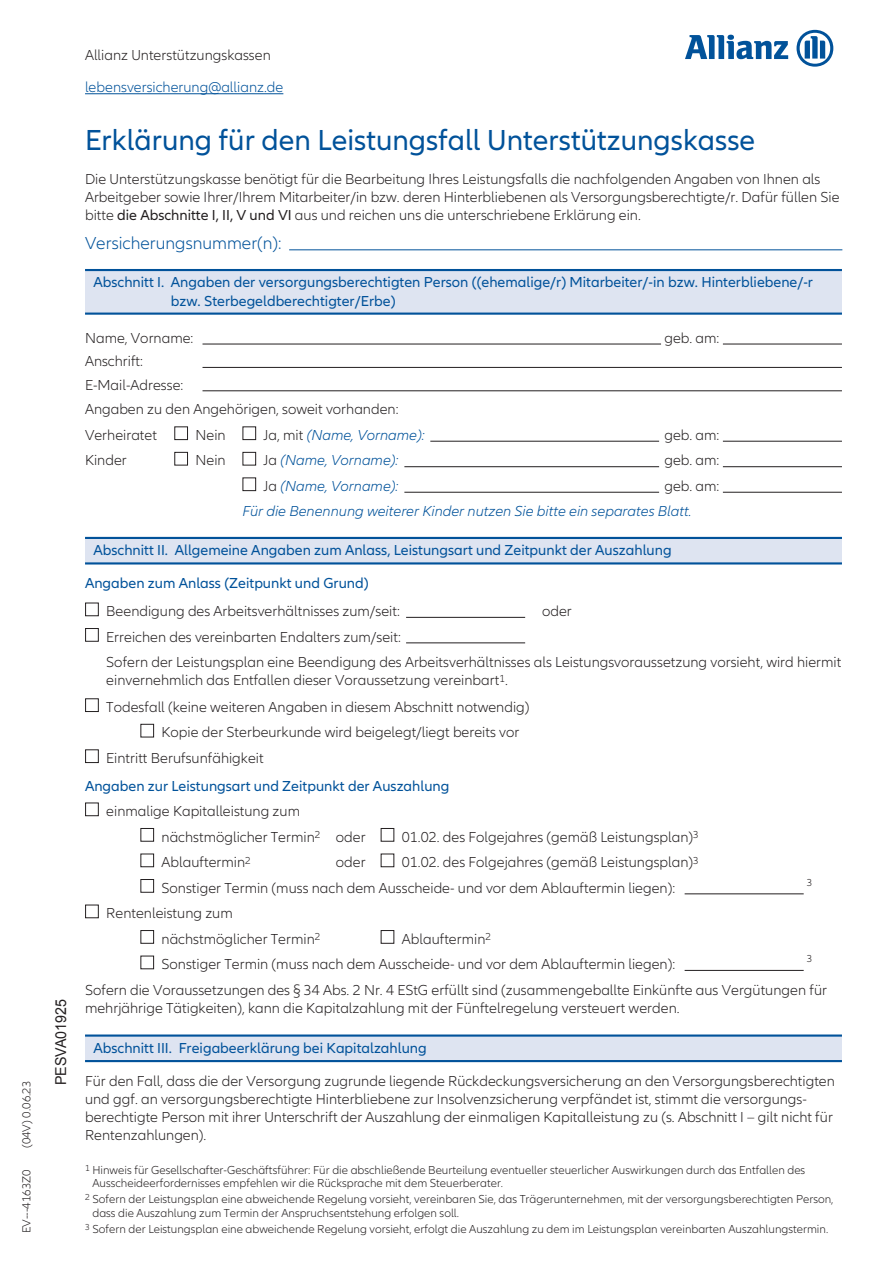
<style>
.page{position:relative;width:893px;height:1263px;background:#fff}
.page>*{position:absolute;margin:0;border:0;box-sizing:border-box;transform-origin:0 0}
.t1{font:30px "Allianz Neo";color:#01529a}
.t2{font:300 18px "Allianz Neo";color:#01529a}
.t3{font:300 15px/25.5px "Allianz Neo";color:#231f20}
.t4{font:15px/18px "Allianz Neo";color:#01529a}
.t5{font:italic 300 15px "Allianz Neo";color:#01529a}
.t6{font:300 15px "Allianz Neo";color:#01529a}
.t7{font:15px "Arial";color:#231f20;scale:.95 1}
.t8{font:300 12px/13.8px "Allianz Neo";color:#231f20}
.t9{font:300 10.5px "Allianz Neo";color:#231f20}
.s1{font-weight:400}
.s2{font-style:normal;color:#231f20}
</style>
<div class="page">
<div style="left:85px;top:1035px;width:757px;height:26px;background:#dee4f1"></div>
<div style="left:85px;top:270px;width:757px;height:43px;background:#dee4f1"></div>
<hr style="left:85px;top:93px;width:198px;height:1px;background:#01529a">
<hr style="left:289px;top:249px;width:553px;height:1px;background:#01529a">
<hr style="left:85px;top:1034px;width:757px;height:3px;background:#01529a">
<hr style="left:85px;top:269px;width:757px;height:2px;background:#01529a">
<hr style="left:85px;top:1060px;width:757px;height:2px;background:#01529a">
<hr style="left:85px;top:313px;width:757px;height:2px;background:#01529a">
<hr style="left:202px;top:344px;width:459px;height:1px;background:#231f20">
<hr style="left:430px;top:441px;width:229px;height:1px;background:#231f20">
<hr style="left:404px;top:466px;width:255px;height:1px;background:#231f20">
<hr style="left:404px;top:492px;width:255px;height:1px;background:#231f20">
<hr style="left:723px;top:441px;width:119px;height:1px;background:#231f20">
<hr style="left:723px;top:344px;width:119px;height:1px;background:#231f20">
<hr style="left:723px;top:466px;width:119px;height:1px;background:#231f20">
<hr style="left:723px;top:492px;width:119px;height:1px;background:#231f20">
<hr style="left:202px;top:367px;width:640px;height:1px;background:#231f20">
<hr style="left:202px;top:390px;width:640px;height:1px;background:#231f20">
<div style="left:174px;top:426px;width:14px;height:14px;border:1px solid #231f20"></div>
<div style="left:174px;top:452px;width:14px;height:13px;border:1px solid #231f20"></div>
<div style="left:242px;top:426px;width:14px;height:14px;border:1px solid #231f20"></div>
<div style="left:242px;top:452px;width:14px;height:13px;border:1px solid #231f20"></div>
<div style="left:242px;top:477px;width:14px;height:14px;border:1px solid #231f20"></div>
<div style="left:85px;top:537px;width:757px;height:26px;background:#dee4f1"></div>
<hr style="left:85px;top:537px;width:757px;height:2px;background:#01529a">
<hr style="left:85px;top:562px;width:757px;height:2px;background:#01529a">
<hr style="left:406px;top:617px;width:119px;height:1px;background:#231f20">
<hr style="left:406px;top:642px;width:119px;height:1px;background:#231f20">
<hr style="left:685px;top:893px;width:119px;height:1px;background:#231f20">
<hr style="left:685px;top:970px;width:119px;height:1px;background:#231f20">
<div style="left:85px;top:603px;width:14px;height:13px;border:1px solid #231f20"></div>
<div style="left:85px;top:628px;width:14px;height:14px;border:1px solid #231f20"></div>
<div style="left:85px;top:802px;width:14px;height:14px;border:1px solid #231f20"></div>
<div style="left:85px;top:749px;width:14px;height:14px;border:1px solid #231f20"></div>
<div style="left:85px;top:904px;width:14px;height:14px;border:1px solid #231f20"></div>
<div style="left:85px;top:698px;width:14px;height:14px;border:1px solid #231f20"></div>
<div style="left:140px;top:724px;width:14px;height:13px;border:1px solid #231f20"></div>
<div style="left:140px;top:828px;width:14px;height:14px;border:1px solid #231f20"></div>
<div style="left:140px;top:930px;width:14px;height:14px;border:1px solid #231f20"></div>
<div style="left:140px;top:853px;width:14px;height:14px;border:1px solid #231f20"></div>
<div style="left:381px;top:930px;width:13px;height:14px;border:1px solid #231f20"></div>
<div style="left:140px;top:879px;width:14px;height:14px;border:1px solid #231f20"></div>
<div style="left:140px;top:956px;width:14px;height:13px;border:1px solid #231f20"></div>
<div style="left:381px;top:828px;width:13px;height:14px;border:1px solid #231f20"></div>
<div style="left:381px;top:853px;width:13px;height:14px;border:1px solid #231f20"></div>
<svg style="left:685px;top:35px;width:103px;height:24px"></svg>
<svg style="left:796px;top:30px;width:37px;height:37px"></svg>
<p class="t8" style="left:20px;top:1148px;width:69px;rotate:-90deg">(04V) 0.06.23</p>
<p class="t8" style="left:20px;top:1233px;width:65px;rotate:-90deg">EV---4163Z0</p>
<p class="t7" style="left:51px;top:1085px;width:92px;rotate:-90deg">PESVA01925</p>
<p class="t3" style="left:85px;top:42px;width:187px">Allianz Unterstützungskassen</p>
<p class="t6" style="left:85px;top:79px;width:200px">lebensversicherung@allianz.de</p>
<h1 class="t1" style="left:85px;top:123px;width:672px">Erklärung für den Leistungsfall Unterstützungskasse</h1>
<p class="t3" style="left:85px;top:171px;width:756px;line-height:18px">Die Unterstützungskasse benötigt für die Bearbeitung Ihres Leistungsfalls die nachfolgenden Angaben von Ihnen als<br>Arbeitgeber sowie Ihrer/Ihrem Mitarbeiter/in bzw. deren Hinterbliebenen als Versorgungsberechtigte/r. Dafür füllen Sie bitte <span class="s1">die Abschnitte I, II, V und VI</span> aus und reichen uns die unterschriebene Erklärung ein.</p>
<p class="t2" style="left:85px;top:233px;width:198px">Versicherungsnummer(n):</p>
<p class="t4" style="left:171px;top:274px;width:644px;text-indent:-77px">Abschnitt I. Angaben der versorgungsberechtigten Person ((ehemalige/r) Mitarbeiter/-in bzw. Hinterbliebene/-r bzw. Sterbegeldberechtigter/Erbe)</p>
<p class="t3" style="left:664px;top:325px;width:57px">geb. am:</p>
<p class="t3" style="left:85px;top:326px;width:110px;line-height:23.4px">Name, Vorname:<br>Anschrift:<br>E-Mail-Adresse:</p>
<p class="t3" style="left:85px;top:397px;width:315px">Angaben zu den Angehörigen, soweit vorhanden:<br>Verheiratet<br>Kinder</p>
<p class="t3" style="left:195px;top:423px;width:32px">Nein<br>Nein</p>
<p class="t5" style="left:264px;top:426px;width:163px"><span class="s2">Ja, mit</span> (Name, Vorname):</p>
<p class="t3" style="left:664px;top:423px;width:57px">geb. am:</p>
<p class="t5" style="left:264px;top:452px;width:136px"><span class="s2">Ja</span> (Name, Vorname):</p>
<p class="t5" style="left:264px;top:477px;width:136px"><span class="s2">Ja</span> (Name, Vorname):</p>
<p class="t5" style="left:242px;top:503px;width:451px">Für die Benennung weiterer Kinder nutzen Sie bitte ein separates Blatt.</p>
<p class="t3" style="left:664px;top:448px;width:57px">geb. am: geb. am:</p>
<p class="t4" style="left:94px;top:542px;width:580px">Abschnitt II. Allgemeine Angaben zum Anlass, Leistungsart und Zeitpunkt der Auszahlung</p>
<p class="t4" style="left:85px;top:575px;width:285px">Angaben zum Anlass (Zeitpunkt und Grund)</p>
<p class="t3" style="left:106px;top:599px;width:295px">Beendigung des Arbeitsverhältnisses zum/seit:</p>
<p class="t3" style="left:542px;top:599px;width:31px">oder</p>
<p class="t3" style="left:106px;top:624px;width:737px">Erreichen des vereinbarten Endalters zum/seit:<br>Sofern der Leistungsplan eine Beendigung des Arbeitsverhältnisses als Leistungsvoraussetzung vorsieht, wird hiermit</p>
<p class="t3" style="left:106px;top:668px;width:403px">einvernehmlich das Entfallen dieser Voraussetzung vereinbart<sup>1</sup>.</p>
<p class="t3" style="left:162px;top:694px;width:369px;text-indent:-55px">Todesfall (keine weiteren Angaben in diesem Abschnitt notwendig)<br>Kopie der Sterbeurkunde wird beigelegt/liegt bereits vor</p>
<p class="t3" style="left:106px;top:745px;width:159px">Eintritt Berufsunfähigkeit</p>
<p class="t4" style="left:85px;top:777px;width:366px">Angaben zur Leistungsart und Zeitpunkt der Auszahlung</p>
<p class="t3" style="left:106px;top:799px;width:195px">einmalige Kapitalleistung zum</p>
<p class="t3" style="left:162px;top:824px;width:160px">nächstmöglicher Termin<sup>2</sup></p>
<p class="t3" style="left:162px;top:850px;width:91px">Ablauftermin<sup>2</sup></p>
<p class="t3" style="left:336px;top:824px;width:31px">oder oder</p>
<p class="t3" style="left:402px;top:824px;width:298px">01.02. des Folgejahres (gemäß Leistungsplan)<sup>3<br></sup>01.02. des Folgejahres (gemäß Leistungsplan)<sup>3</sup></p>
<p class="t3" style="left:162px;top:875px;width:515px">Sonstiger Termin (muss nach dem Ausscheide- und vor dem Ablauftermin liegen):</p>
<p class="t3" style="left:106px;top:901px;width:128px">Rentenleistung zum</p>
<p class="t3" style="left:162px;top:926px;width:160px">nächstmöglicher Termin<sup>2</sup></p>
<p class="t3" style="left:402px;top:926px;width:91px">Ablauftermin<sup>2</sup></p>
<p class="t9" style="left:807px;top:876px;width:7px">3</p>
<p class="t9" style="left:807px;top:953px;width:7px">3</p>
<p class="t3" style="left:85px;top:952px;width:743px;text-indent:77px">Sonstiger Termin (muss nach dem Ausscheide- und vor dem Ablauftermin liegen):<br>Sofern die Voraussetzungen des § 34 Abs. 2 Nr. 4 EStG erfüllt sind (zusammengeballte Einkünfte aus Vergütungen für</p>
<p class="t3" style="left:85px;top:995px;width:596px">mehrjährige Tätigkeiten), kann die Kapitalzahlung mit der Fünftelregelung versteuert werden.</p>
<p class="t4" style="left:94px;top:1039px;width:335px">Abschnitt III. Freigabeerklärung bei Kapitalzahlung</p>
<p class="t3" style="left:85px;top:1072px;width:751px;line-height:18px">Für den Fall, dass die der Versorgung zugrunde liegende Rückdeckungsversicherung an den Versorgungsberechtigten und ggf. an versorgungsberechtigte Hinterbliebene zur Insolvenzsicherung verpfändet ist, stimmt die versorgungs&shy;berechtigte Person mit ihrer Unterschrift der Auszahlung der einmaligen Kapitalleistung zu (s. Abschnitt I – gilt nicht für Rentenzahlungen).</p>
<p class="t8" style="left:92px;top:1163px;width:714px;text-indent:-7px"><sup>1</sup> Hinweis für Gesellschafter-Geschäftsführer: Für die abschließende Beurteilung eventueller steuerlicher Auswirkungen durch das Entfallen des<br>Ausscheideerfordernisses empfehlen wir die Rücksprache mit dem Steuerberater.</p>
<p class="t8" style="left:92px;top:1193px;width:742px;text-indent:-7px"><sup>2</sup> Sofern der Leistungsplan eine abweichende Regelung vorsieht, vereinbaren Sie, das Trägerunternehmen, mit der versorgungsberechtigten Person, dass die Auszahlung zum Termin der Anspruchsentstehung erfolgen soll.</p>
<p class="t8" style="left:85px;top:1222px;width:745px"><sup>3</sup> Sofern der Leistungsplan eine abweichende Regelung vorsieht, erfolgt die Auszahlung zu dem im Leistungsplan vereinbarten Auszahlungstermin.</p>
</div>
